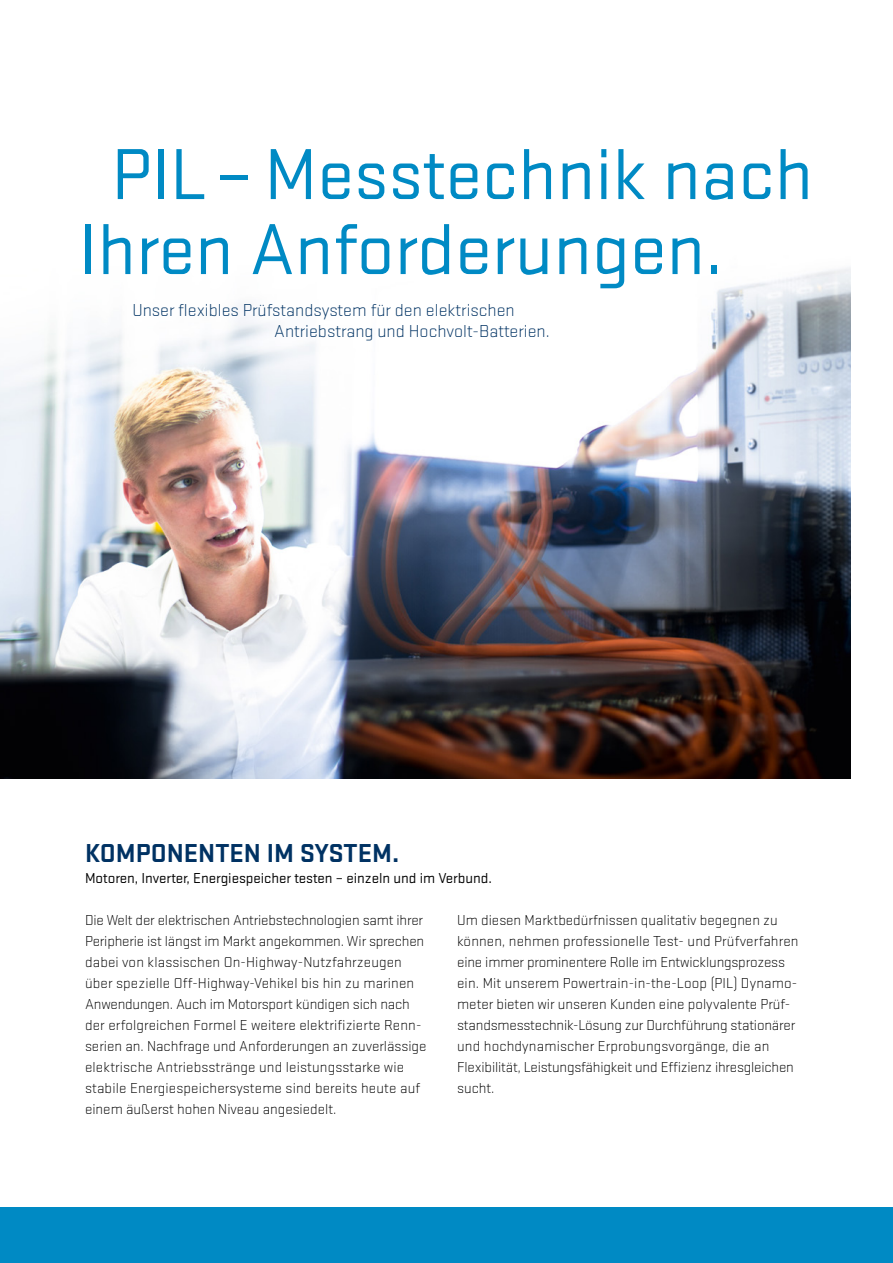
<style>
.page{position:relative;width:893px;height:1263px;background:#fff}
.page>*{position:absolute;margin:0;border:0;box-sizing:border-box;transform-origin:0 0}
.t1{font:75px/75px "Stratum 2";color:#008ac4}
.t2{font:700 27px "Stratum 2";color:#003263}
.t3{font:300 18px/21px "Stratum 2";color:#003263}
.t4{font:300 15px/21px "Stratum 2";color:#000}
.t5{font:15px "Stratum 2";color:#000}
</style>
<div class="page">
<div style="left:0;top:1208px;width:893px;height:55px;background:#008ac4"></div>
<img style="left:0;top:267px;width:850px;height:511px">
<h1 class="t1" style="left:79px;top:133px;width:736px;text-indent:33px">PIL – Messtechnik nach<br>Ihren Anforderungen.</h1>
<p class="t3" style="left:274px;top:299px;width:277px;text-indent:-142px">Unser flexibles Prüfstandsystem für den elektrischen<br>Antriebstrang und Hochvolt-Batterien.</p>
<h2 class="t2" style="left:85px;top:834px;width:316px">KOMPONENTEN IM SYSTEM.</h2>
<p class="t5" style="left:85px;top:868px;width:409px">Motoren, Inverter, Energiespeicher testen – einzeln und im Verbund.</p>
<p class="t4" style="left:85px;top:909px;width:343px">Die Welt der elektrischen Antriebstechnologien samt ihrer Peripherie ist längst im Markt angekommen. Wir sprechen dabei von klassischen On-Highway-Nutzfahrzeugen über spezielle Off-Highway-Vehikel bis hin zu marinen Anwendungen. Auch im Motorsport kündigen sich nach der erfolgreichen Formel E weitere elektrifizierte Renn&shy;serien an. Nachfrage und Anforderungen an zuverlässige elektrische Antriebsstränge und leistungsstarke wie stabile Energiespeichersysteme sind bereits heute auf einem äußerst hohen Niveau angesiedelt.</p>
<p class="t4" style="left:457px;top:909px;width:343px">Um diesen Marktbedürfnissen qualitativ begegnen zu können, nehmen professionelle Test- und Prüfverfahren eine immer prominentere Rolle im Entwicklungsprozess ein. Mit unserem Powertrain-in-the-Loop (PIL) Dynamo&shy;meter bieten wir unseren Kunden eine polyvalente Prüf&shy;standsmesstechnik-Lösung zur Durchführung stationärer und hochdynamischer Erprobungsvorgänge, die an Flexibilität, Leistungsfähigkeit und Effizienz ihresgleichen sucht.</p>
</div>
